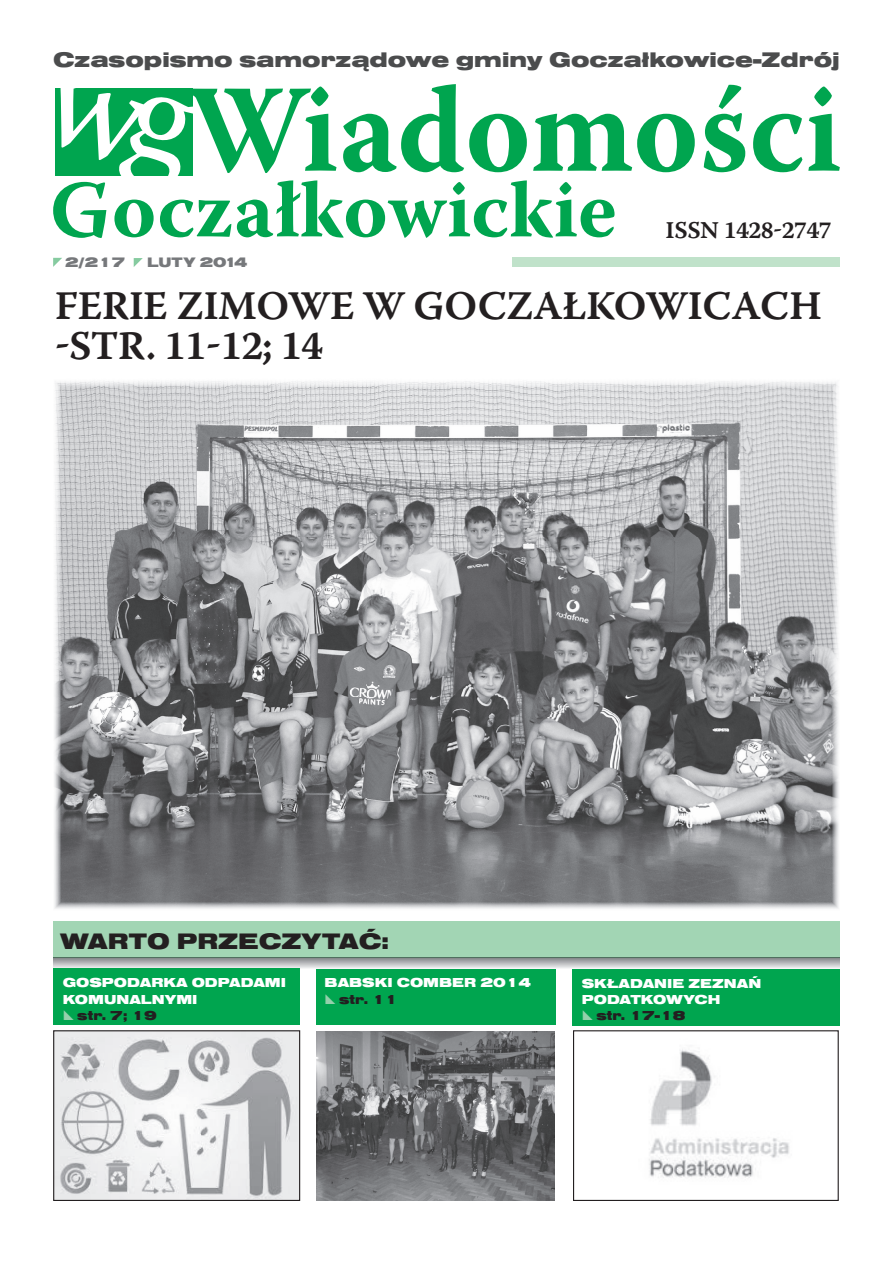
<style>
.page{position:relative;width:893px;height:1263px;background:#fff}
.page>*{position:absolute;margin:0;border:0;box-sizing:border-box;transform-origin:0 0}
.t1{font:40.5px/40.5px "Warnock Pro Semibold Capt";letter-spacing:-.02em;color:#231f20}
.t2{font:24px "Warnock Pro Semibold Capt";letter-spacing:-.03em;color:#231f20}
.t3{font:900 expanded 23.25px "Nimbus San TCE";color:#231f20}
.t4{font:900 expanded 21.9px "Nimbus San TCE";color:#4b4c4d}
.t5{font:900 expanded 14.25px "Nimbus San TCE";color:#76787b}
.t6{font:900 expanded 13.5px/16.2px "Nimbus San TCE";color:#fff}
.t7{font:900 expanded 13.5px "Nimbus San TCE";color:#231f20}
</style>
<div class="page">
<svg style="left:134px;top:258px;width:9px;height:9px"></svg>
<div style="left:512px;top:258px;width:328px;height:9px;background:#c0e2ca"></div>
<svg style="left:53px;top:258px;width:9px;height:9px"></svg>
<div style="left:53px;top:921px;width:787px;height:37px;background:#a2d5b4"></div>
<svg style="left:53px;top:84px;width:642px;height:154px"></svg>
<svg style="left:704px;top:84px;width:41px;height:88px"></svg>
<svg style="left:753px;top:114px;width:49px;height:58px"></svg>
<svg style="left:808px;top:86px;width:32px;height:85px"></svg>
<div style="left:316px;top:969px;width:240px;height:56px;background:#00a54f"></div>
<svg style="left:53px;top:958px;width:786px;height:11px;background:#b6bcbc"></svg>
<hr style="left:53px;top:957px;width:786px;height:1px;background:#4f6f5e">
<div style="left:53px;top:969px;width:247px;height:56px;background:#00a54f"></div>
<div style="left:572px;top:969px;width:267px;height:56px;background:#00a54f"></div>
<img style="left:54px;top:381px;width:785px;height:528px">
<img style="left:649px;top:1049px;width:140px;height:129px">
<div style="left:573px;top:1030px;width:266px;height:171px;border:1px solid #231f20"></div>
<img style="left:317px;top:1031px;width:238px;height:169px">
<img style="left:55px;top:1032px;width:243px;height:167px">
<div style="left:53px;top:1030px;width:247px;height:171px;border:1px solid #231f20"></div>
<h3 class="t4" style="left:53px;top:48px;width:788px">Czasopismo samorządowe gminy Goczałkowice-Zdrój</h3>
<p class="t5" style="left:65px;top:254px;width:62px">2/217</p>
<p class="t5" style="left:147px;top:254px;width:102px">LUTY 2014</p>
<h2 class="t2" style="left:666px;top:216px;width:168px">ISSN 1428-2747</h2>
<h1 class="t1" style="left:55px;top:285px;width:768px">FERIE ZIMOWE W GOCZAŁKOWICACH -STR. 11-12; 14</h1>
<h3 class="t3" style="left:60px;top:928px;width:330px">WARTO PRZECZYTAĆ:</h3>
<p class="t6" style="left:63px;top:975px;width:225px">GOSPODARKA ODPADAMI<br>KOMUNALNYMI</p>
<p class="t7" style="left:77px;top:1008px;width:81px">str. 7; 19</p>
<p class="t6" style="left:325px;top:975px;width:208px">BABSKI COMBER 2014</p>
<p class="t7" style="left:339px;top:992px;width:60px">str. 11</p>
<p class="t6" style="left:582px;top:975px;width:181px">SKŁADANIE ZEZNAŃ<br>PODATKOWYCH</p>
<p class="t7" style="left:596px;top:1008px;width:91px">str. 17-18</p>
</div>
